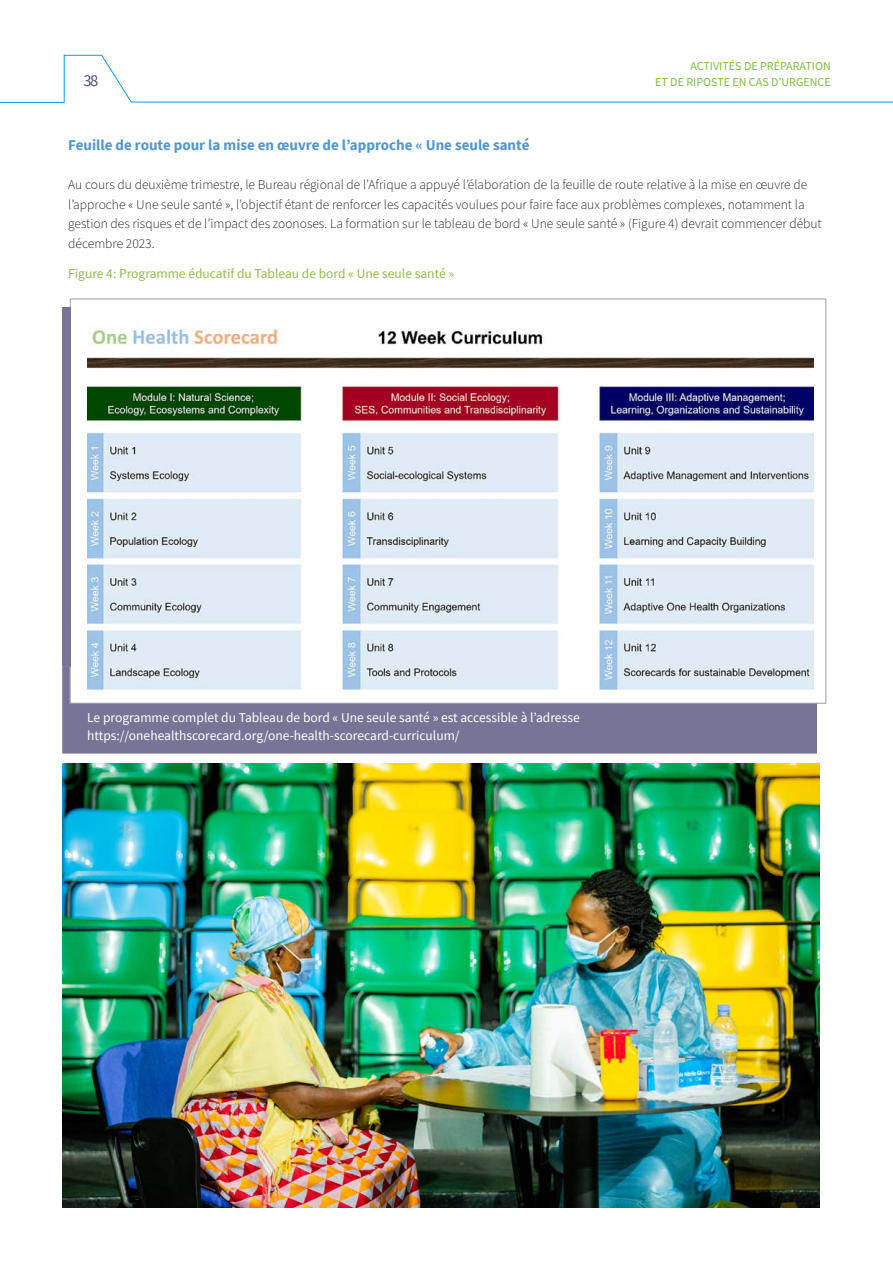
<style>
.page{position:relative;width:893px;height:1263px;background:#fff}
.page>*{position:absolute;margin:0;border:0;box-sizing:border-box;transform-origin:0 0}
.t1{font:16.5px "Source Sans Pro";color:#4f5379}
.t2{font:700 15px "Source Sans Pro";color:#5096d0}
.t3{font:300 13.5px/19.5px "Source Sans Pro";color:#201d1e}
.t4{font:13.5px/18px "Source Sans Pro";color:#fff}
.t5{font:13.5px "Source Sans Pro";color:#90bb4c}
.t6{font:12px/16.5px "Source Sans Pro";color:#7cbd42;text-align:right}
</style>
<div class="page">
<svg style="left:0;top:55px;width:893px;height:48px"></svg>
<div style="left:62px;top:666px;width:755px;height:87px;background:#767595"></div>
<div style="left:62px;top:307px;width:8px;height:359px;background:#767595"></div>
<svg style="left:70px;top:299px;width:756px;height:367px"></svg>
<svg style="left:70px;top:666px;width:756px;height:37px"></svg>
<hr style="left:70px;top:307px;width:1px;height:359px;background:#757594">
<img style="left:87px;top:311px;width:727px;height:378px">
<img style="left:62px;top:764px;width:757px;height:443px">
<p class="t1" style="left:84px;top:70px;width:16px">38</p>
<p class="t6" style="left:655px;top:57px;width:177px">ACTIVITÉS DE PRÉPARATION<br>ET DE RIPOSTE EN CAS D’URGENCE</p>
<p class="t2" style="left:68px;top:135px;width:463px">Feuille de route pour la mise en œuvre de l’approche « Une seule santé</p>
<p class="t3" style="left:68px;top:175px;width:755px">Au cours du deuxième trimestre, le Bureau régional de l’Afrique a appuyé l’élaboration de la feuille de route relative à la mise en œuvre de l’approche « Une seule santé », l’objectif étant de renforcer les capacités voulues pour faire face aux problèmes complexes, notamment la gestion des risques et de l’impact des zoonoses. La formation sur le tableau de bord « Une seule santé » (Figure 4) devrait commencer début décembre 2023.</p>
<p class="t5" style="left:68px;top:265px;width:387px">Figure 4: Programme éducatif du Tableau de bord « Une seule santé »</p>
<p class="t4" style="left:87px;top:708px;width:494px">Le programme complet du Tableau de bord « Une seule santé » est accessible à l’adresse https://onehealthscorecard.org/one-health-scorecard-curriculum/</p>
</div>
